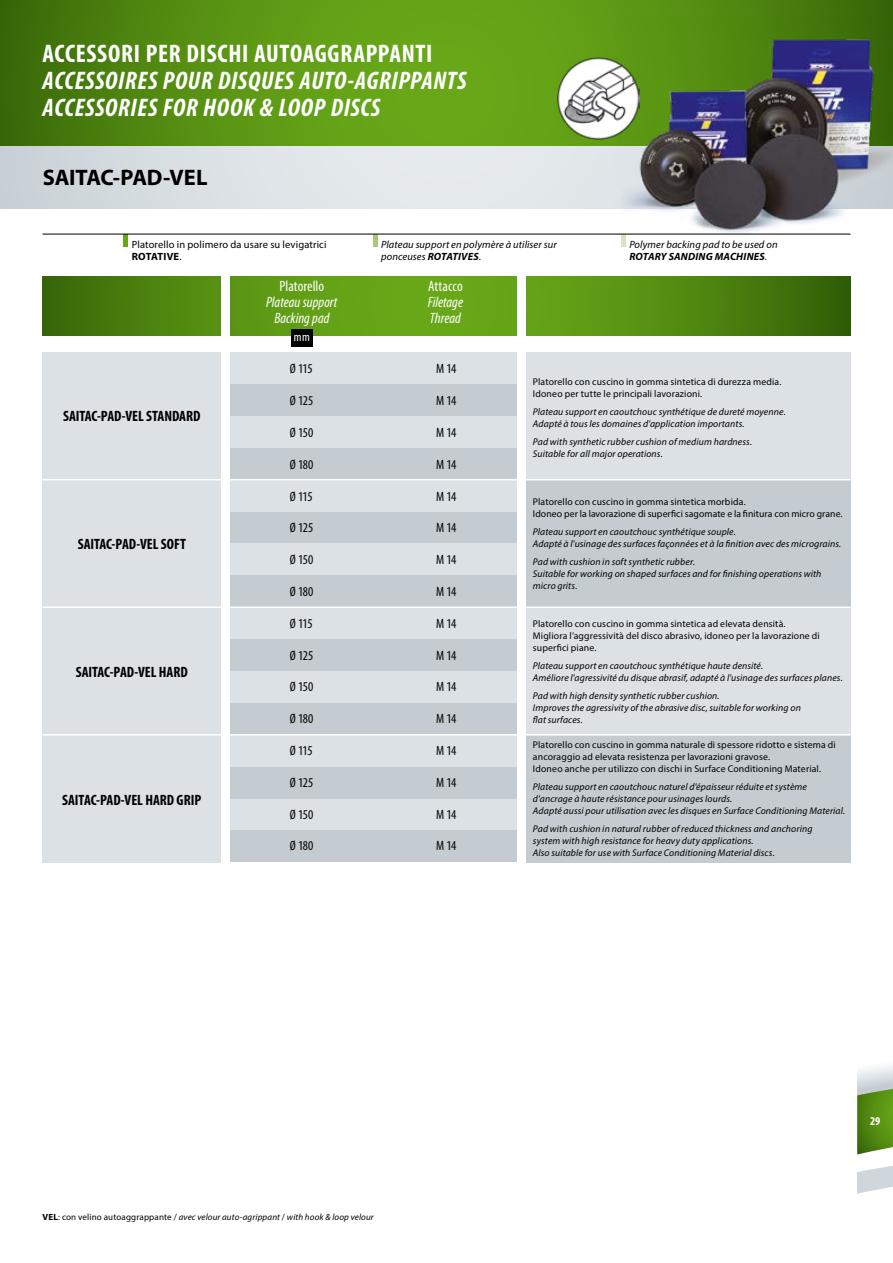
<style>
.page{position:relative;width:893px;height:1263px;background:#fff}
.page>*{position:absolute;margin:0;border:0;box-sizing:border-box;transform-origin:0 0}
.t1{font:italic 700 condensed 25.5px/27px "Myriad Pro";letter-spacing:.02em;color:#fff}
.t2{font:700 condensed 25.5px "Myriad Pro";letter-spacing:.025em;color:#fff}
.t3{font:700 22.5px "Myriad Pro";letter-spacing:-.01em;color:#000}
.t4{font:700 condensed 15px "Myriad Pro";letter-spacing:-.005em;color:#000}
.t5{font:italic condensed 15px/15.8px "Myriad Pro";color:#fff;text-align:center}
.t6{font:condensed 15px "Myriad Pro";color:#fff}
.t7{font:condensed 13.5px "Myriad Pro";letter-spacing:-.025em;color:#000}
.t8{font:condensed 12.45px "Myriad Pro";color:#fff}
.t9{font:700 condensed 12px "Myriad Pro";color:#fff}
.t10{font:italic 10.5px/12px "Myriad Pro";letter-spacing:.01em;color:#000}
.t11{font:10.5px/12px "Myriad Pro";letter-spacing:.01em;color:#000}
.t12{font:italic 9.75px/12px "Myriad Pro";letter-spacing:.015em;color:#000}
.t13{font:9.75px/12px "Myriad Pro";letter-spacing:.015em;color:#000}
.t14{font:italic 9px "Myriad Pro";letter-spacing:.015em;color:#000}
.s1{font-weight:700}
.s2{font-weight:700;font-style:normal}
.s3{font-style:normal}
</style>
<div class="page">
<svg style="left:0;top:0;width:893px;height:147px;background:#599314"></svg>
<svg style="left:0;top:147px;width:616px;height:61px;background:#dce2e5"></svg>
<div style="left:522px;top:352px;width:328px;height:128px;background:#dbe1e5"></div>
<div style="left:522px;top:480px;width:328px;height:127px;background:#c4ccd1"></div>
<div style="left:522px;top:607px;width:328px;height:128px;background:#dbe1e5"></div>
<div style="left:522px;top:735px;width:328px;height:127px;background:#c4ccd1"></div>
<img style="left:616px;top:15px;width:277px;height:220px">
<div style="left:123px;top:234px;width:5px;height:13px;background:#68a818"></div>
<hr style="left:373px;top:234px;width:4px;height:13px;background:#a8c879">
<div style="left:621px;top:234px;width:5px;height:13px;background:#d5e5c0"></div>
<hr style="left:43px;top:234px;width:807px;height:1px;background:#000">
<img style="left:557px;top:58px;width:82px;height:81px">
<svg style="left:43px;top:276px;width:807px;height:60px;background:#558e12"></svg>
<div style="left:105px;top:352px;width:417px;height:32px;background:#dbe1e5"></div>
<div style="left:105px;top:384px;width:417px;height:32px;background:#c4ccd1"></div>
<div style="left:105px;top:416px;width:417px;height:32px;background:#dbe1e5"></div>
<div style="left:105px;top:448px;width:417px;height:32px;background:#c4ccd1"></div>
<div style="left:105px;top:480px;width:417px;height:32px;background:#dbe1e5"></div>
<div style="left:105px;top:512px;width:417px;height:31px;background:#c4ccd1"></div>
<div style="left:105px;top:543px;width:417px;height:32px;background:#dbe1e5"></div>
<div style="left:105px;top:575px;width:417px;height:32px;background:#c4ccd1"></div>
<div style="left:105px;top:607px;width:417px;height:32px;background:#dbe1e5"></div>
<div style="left:105px;top:639px;width:417px;height:32px;background:#c4ccd1"></div>
<div style="left:105px;top:671px;width:417px;height:32px;background:#dbe1e5"></div>
<div style="left:105px;top:703px;width:417px;height:32px;background:#c4ccd1"></div>
<div style="left:105px;top:735px;width:417px;height:32px;background:#dbe1e5"></div>
<div style="left:105px;top:767px;width:417px;height:32px;background:#c4ccd1"></div>
<div style="left:105px;top:799px;width:417px;height:31px;background:#dbe1e5"></div>
<div style="left:105px;top:830px;width:417px;height:32px;background:#c4ccd1"></div>
<div style="left:43px;top:352px;width:178px;height:510px;background:#dbe1e5"></div>
<div style="left:291px;top:329px;width:22px;height:17px;background:#000"></div>
<div style="left:221px;top:276px;width:9px;height:591px;background:#fff"></div>
<div style="left:518px;top:276px;width:8px;height:591px;background:#fff"></div>
<hr style="left:43px;top:479px;width:807px;height:1px;background:#fff">
<hr style="left:43px;top:606px;width:807px;height:2px;background:#fff">
<hr style="left:43px;top:734px;width:807px;height:2px;background:#fff">
<svg style="left:857px;top:1065px;width:36px;height:129px"></svg>
<h1 class="t2" style="left:43px;top:37px;width:391px">ACCESSORI PER DISCHI AUTOAGGRAPPANTI</h1>
<h1 class="t1" style="left:43px;top:66px;width:426px">ACCESSOIRES POUR DISQUES AUTO-AGRIPPANTS<br>ACCESSORIES FOR HOOK &amp; LOOP DISCS</h1>
<h2 class="t3" style="left:43px;top:163px;width:166px">SAITAC-PAD-VEL</h2>
<p class="t11" style="left:132px;top:239px;width:196px">Platorello in polimero da usare su levigatrici<br><span class="s1">ROTATIVE</span>.</p>
<p class="t10" style="left:381px;top:239px;width:177px">Plateau support en polymère à utiliser sur ponceuses <span class="s1">ROTATIVES</span>.</p>
<p class="t10" style="left:629px;top:239px;width:150px">Polymer backing pad to be used on<br><span class="s1">ROTARY SANDING MACHINES</span>.</p>
<h3 class="t6" style="left:280px;top:277px;width:46px">Platorello</h3>
<h3 class="t5" style="left:266px;top:294px;width:73px">Plateau support<br>Backing pad</h3>
<h3 class="t6" style="left:428px;top:277px;width:36px">Attacco</h3>
<h3 class="t5" style="left:428px;top:294px;width:37px;text-align:left">Filetage<br>Thread</h3>
<h3 class="t4" style="left:63px;top:407px;width:139px">SAITAC-PAD-VEL STANDARD</h3>
<h3 class="t4" style="left:78px;top:535px;width:110px">SAITAC-PAD-VEL SOFT</h3>
<h3 class="t4" style="left:76px;top:662px;width:113px">SAITAC-PAD-VEL HARD</h3>
<h3 class="t4" style="left:62px;top:790px;width:141px">SAITAC-PAD-VEL HARD GRIP</h3>
<p class="t8" style="left:294px;top:329px;width:18px">mm</p>
<h3 class="t7" style="left:290px;top:361px;width:24px">Ø 115</h3>
<h3 class="t7" style="left:436px;top:361px;width:22px">M 14</h3>
<h3 class="t7" style="left:290px;top:392px;width:25px">Ø 125</h3>
<h3 class="t7" style="left:436px;top:392px;width:22px">M 14</h3>
<h3 class="t7" style="left:290px;top:424px;width:25px">Ø 150</h3>
<h3 class="t7" style="left:436px;top:424px;width:22px">M 14</h3>
<h3 class="t7" style="left:290px;top:456px;width:25px">Ø 180</h3>
<h3 class="t7" style="left:436px;top:456px;width:22px">M 14</h3>
<h3 class="t7" style="left:290px;top:488px;width:24px">Ø 115</h3>
<h3 class="t7" style="left:436px;top:488px;width:22px">M 14</h3>
<h3 class="t7" style="left:290px;top:520px;width:25px">Ø 125</h3>
<h3 class="t7" style="left:436px;top:520px;width:22px">M 14</h3>
<h3 class="t7" style="left:290px;top:551px;width:25px">Ø 150</h3>
<h3 class="t7" style="left:436px;top:551px;width:22px">M 14</h3>
<h3 class="t7" style="left:290px;top:583px;width:25px">Ø 180</h3>
<h3 class="t7" style="left:436px;top:583px;width:22px">M 14</h3>
<h3 class="t7" style="left:290px;top:615px;width:24px">Ø 115</h3>
<h3 class="t7" style="left:436px;top:615px;width:22px">M 14</h3>
<h3 class="t7" style="left:290px;top:647px;width:25px">Ø 125</h3>
<h3 class="t7" style="left:436px;top:647px;width:22px">M 14</h3>
<h3 class="t7" style="left:290px;top:679px;width:25px">Ø 150</h3>
<h3 class="t7" style="left:436px;top:679px;width:22px">M 14</h3>
<h3 class="t7" style="left:290px;top:710px;width:25px">Ø 180</h3>
<h3 class="t7" style="left:436px;top:710px;width:22px">M 14</h3>
<h3 class="t7" style="left:290px;top:742px;width:24px">Ø 115</h3>
<h3 class="t7" style="left:436px;top:742px;width:22px">M 14</h3>
<h3 class="t7" style="left:290px;top:774px;width:25px">Ø 125</h3>
<h3 class="t7" style="left:436px;top:774px;width:22px">M 14</h3>
<h3 class="t7" style="left:290px;top:806px;width:25px">Ø 150</h3>
<h3 class="t7" style="left:436px;top:806px;width:22px">M 14</h3>
<h3 class="t7" style="left:290px;top:838px;width:25px">Ø 180</h3>
<h3 class="t7" style="left:436px;top:838px;width:22px">M 14</h3>
<p class="t13" style="left:533px;top:375px;width:250px">Platorello con cuscino in gomma sintetica di durezza media.<br>Idoneo per tutte le principali lavorazioni.</p>
<p class="t12" style="left:533px;top:405px;width:254px">Plateau support en caoutchouc synthétique de dureté moyenne.<br>Adapté à tous les domaines d'application importants.</p>
<p class="t12" style="left:533px;top:435px;width:221px">Pad with synthetic rubber cushion of medium hardness.<br>Suitable for all major operations.</p>
<p class="t13" style="left:533px;top:495px;width:311px">Platorello con cuscino in gomma sintetica morbida.<br>Idoneo per la lavorazione di superfici sagomate e la finitura con micro grane.</p>
<p class="t12" style="left:533px;top:525px;width:310px">Plateau support en caoutchouc synthétique souple.<br>Adapté à l'usinage des surfaces façonnées et à la finition avec des micrograins.</p>
<p class="t12" style="left:533px;top:555px;width:290px">Pad with cushion in soft synthetic rubber.<br>Suitable for working on shaped surfaces and for finishing operations with micro grits.</p>
<p class="t13" style="left:533px;top:617px;width:288px">Platorello con cuscino in gomma sintetica ad elevata densità.<br>Migliora l’aggressività del disco abrasivo, idoneo per la lavorazione di superfici piane.</p>
<p class="t12" style="left:533px;top:659px;width:311px">Plateau support en caoutchouc synthétique haute densité.<br>Améliore l'agressivité du disque abrasif, adapté à l'usinage des surfaces planes.</p>
<p class="t12" style="left:533px;top:689px;width:269px">Pad with high density synthetic rubber cushion.<br>Improves the agressivity of the abrasive disc, suitable for working on flat surfaces.</p>
<p class="t13" style="left:533px;top:739px;width:304px">Platorello con cuscino in gomma naturale di spessore ridotto e sistema di ancoraggio ad elevata resistenza per lavorazioni gravose.<br>Idoneo anche per utilizzo con dischi in Surface Conditioning Material.</p>
<p class="t12" style="left:533px;top:781px;width:314px">Plateau support en caoutchouc naturel d'épaisseur réduite et système d'ancrage à haute résistance pour usinages lourds.<br>Adapté aussi pour utilisation avec les disques en Surface Conditioning Material.</p>
<p class="t12" style="left:533px;top:823px;width:281px">Pad with cushion in natural rubber of reduced thickness and anchoring system with high resistance for heavy duty applications.<br>Also suitable for use with Surface Conditioning Material discs.</p>
<p class="t14" style="left:43px;top:1212px;width:333px"><span class="s2">VEL</span><span class="s3">: con velino autoaggrappante /</span> avec velour auto-agrippant <span class="s3">/</span> with hook &amp; loop velour</p>
<p class="t9" style="left:870px;top:1113px;width:12px">29</p>
</div>
